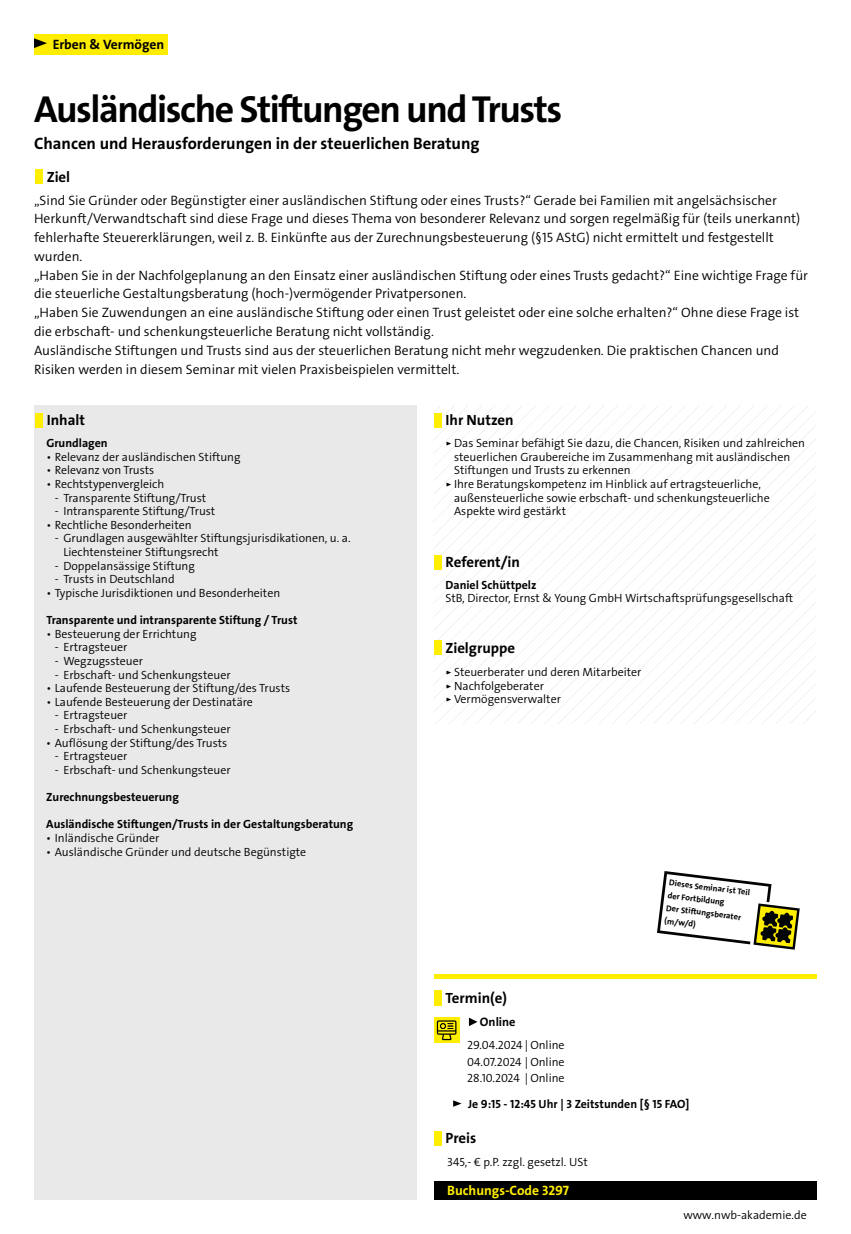
<style>
.page{position:relative;width:851px;height:1234px;background:#fff}
.page>*{position:absolute;margin:0;border:0;box-sizing:border-box;transform-origin:0 0}
.t1{font:37.8px "The Sans LP7 Bld";letter-spacing:-.04em;color:#000}
.t2{font:16.65px "The Sans LP7 Bld";color:#000}
.t3{font:14.85px "The Sans LP7 Bld";color:#000}
.t4{font:13.65px/18.8px "The Sans LP4 Se Lig";color:#000}
.t5{font:13.65px "The Sans LP7 Bld";color:#ffed00}
.t6{font:13.65px "The Sans LP7 Bld";color:#000}
.t7{font:12.3px "The Sans LP7 Bld";color:#000}
.t8{font:11.85px/13.6px "The Sans LP4 Se Lig";color:#000}
.t9{font:11.85px "The Sans LP7 Bld";color:#000}
.t10{font:8.55px/12.8px "The Sans LP7 Bld";color:#000}
</style>
<div class="page">
<div style="left:34px;top:34px;width:134px;height:20px;background:#ffed00"></div>
<svg style="left:34px;top:38px;width:13px;height:10px"></svg>
<div style="left:35px;top:169px;width:7px;height:15px;background:#fe0"></div>
<div style="left:34px;top:405px;width:383px;height:794px;background:#e9e9e9"></div>
<div style="left:35px;top:413px;width:7px;height:14px;background:#fe0"></div>
<div style="left:434px;top:973px;width:382px;height:5px;background:#ffed00"></div>
<div style="left:434px;top:989px;width:7px;height:15px;background:#fe0"></div>
<svg style="left:434px;top:1017px;width:25px;height:25px"></svg>
<svg style="left:437px;top:1020px;width:19px;height:19px"></svg>
<svg style="left:469px;top:1017px;width:8px;height:8px"></svg>
<svg style="left:453px;top:1100px;width:8px;height:6px"></svg>
<div style="left:434px;top:1130px;width:7px;height:15px;background:#fe0"></div>
<div style="left:434px;top:1180px;width:382px;height:19px;background:#000"></div>
<svg style="left:433px;top:406px;width:383px;height:544px"></svg>
<p class="t6" style="left:53px;top:35px;width:113px">Erben &amp; Vermögen</p>
<h1 class="t1" style="left:34px;top:85px;width:530px">Ausländische Stiftungen und Trusts</h1>
<h2 class="t2" style="left:34px;top:132px;width:447px">Chancen und Herausforderungen in der steuerlichen Beratung</h2>
<p class="t3" style="left:47px;top:167px;width:25px">Ziel</p>
<p class="t4" style="left:34px;top:191px;width:775px">„Sind Sie Gründer oder Begünstigter einer ausländischen Stiftung oder eines Trusts?“ Gerade bei Familien mit angelsächsischer Herkunft/Verwandtschaft sind diese Frage und dieses Thema von besonderer Relevanz und sorgen regelmäßig für (teils unerkannt) fehlerhafte Steuererklärungen, weil z. B. Einkünfte aus der Zurechnungsbesteuerung (§15 AStG) nicht ermittelt und festgestellt wurden.<br>„Haben Sie in der Nachfolgeplanung an den Einsatz einer ausländischen Stiftung oder eines Trusts gedacht?“ Eine wichtige Frage für die steuerliche Gestaltungsberatung (hoch-)vermögender Privatpersonen.<br>„Haben Sie Zuwendungen an eine ausländische Stiftung oder einen Trust geleistet oder eine solche erhalten?“ Ohne diese Frage ist die erbschaft- und schenkungsteuerliche Beratung nicht vollständig.<br>Ausländische Stiftungen und Trusts sind aus der steuerlichen Beratung nicht mehr wegzudenken. Die praktischen Chancen und Risiken werden in diesem Seminar mit vielen Praxisbeispielen vermittelt.</p>
<p class="t3" style="left:47px;top:411px;width:40px">Inhalt</p>
<p class="t9" style="left:46px;top:435px;width:63px">Grundlagen</p>
<p class="t8" style="left:46px;top:450px;width:196px">• Relevanz der ausländischen Stiftung</p>
<p class="t8" style="left:46px;top:463px;width:109px">• Relevanz von Trusts</p>
<p class="t8" style="left:46px;top:477px;width:119px">• Rechtstypenvergleich</p>
<p class="t8" style="left:55px;top:490px;width:153px">- Transparente Stiftung/Trust</p>
<p class="t8" style="left:55px;top:504px;width:162px">- Intransparente Stiftung/Trust</p>
<p class="t8" style="left:46px;top:518px;width:147px">• Rechtliche Besonderheiten</p>
<p class="t8" style="left:63px;top:531px;width:289px;text-indent:-9px">- Grundlagen ausgewählter Stiftungsjurisdikationen, u. a.<br>Liechtensteiner Stiftungsrecht</p>
<p class="t8" style="left:55px;top:559px;width:141px">- Doppelansässige Stiftung</p>
<p class="t8" style="left:55px;top:572px;width:121px">- Trusts in Deutschland</p>
<p class="t8" style="left:46px;top:586px;width:235px">• Typische Jurisdiktionen und Besonderheiten</p>
<p class="t9" style="left:46px;top:612px;width:252px">Transparente und intransparente Stiftung / Trust</p>
<p class="t8" style="left:46px;top:627px;width:152px">• Besteuerung der Errichtung</p>
<p class="t8" style="left:55px;top:640px;width:74px">- Ertragsteuer</p>
<p class="t8" style="left:55px;top:654px;width:90px">- Wegzugssteuer</p>
<p class="t8" style="left:55px;top:667px;width:177px">- Erbschaft- und Schenkungsteuer</p>
<p class="t8" style="left:46px;top:681px;width:245px">• Laufende Besteuerung der Stiftung/des Trusts</p>
<p class="t8" style="left:46px;top:695px;width:208px">• Laufende Besteuerung der Destinatäre</p>
<p class="t8" style="left:55px;top:708px;width:74px">- Ertragsteuer</p>
<p class="t8" style="left:55px;top:722px;width:177px">- Erbschaft- und Schenkungsteuer</p>
<p class="t8" style="left:46px;top:735px;width:182px">• Auflösung der Stiftung/des Trusts</p>
<p class="t8" style="left:55px;top:749px;width:74px">- Ertragsteuer</p>
<p class="t8" style="left:55px;top:763px;width:177px">- Erbschaft- und Schenkungsteuer</p>
<p class="t9" style="left:46px;top:789px;width:134px">Zurechnungsbesteuerung</p>
<p class="t9" style="left:46px;top:816px;width:308px">Ausländische Stiftungen/Trusts in der Gestaltungsberatung</p>
<p class="t8" style="left:46px;top:831px;width:115px">• Inländische Gründer</p>
<p class="t8" style="left:46px;top:844px;width:261px">• Ausländische Gründer und deutsche Begünstigte</p>
<p class="t3" style="left:445px;top:411px;width:70px">Ihr Nutzen</p>
<p class="t8" style="left:445px;top:436px;width:361px">▹ Das Seminar befähigt Sie dazu, die Chancen, Risiken und zahlreichen</p>
<p class="t8" style="left:454px;top:450px;width:337px">steuerlichen Graubereiche im Zusammenhang mit ausländischen</p>
<p class="t8" style="left:454px;top:463px;width:178px">Stiftungen und Trusts zu erkennen</p>
<p class="t8" style="left:445px;top:477px;width:317px">▹ Ihre Beratungskompetenz im Hinblick auf ertragsteuerliche,</p>
<p class="t8" style="left:454px;top:490px;width:317px">außensteuerliche sowie erbschaft- und schenkungsteuerliche</p>
<p class="t8" style="left:454px;top:504px;width:114px">Aspekte wird gestärkt</p>
<p class="t3" style="left:445px;top:552px;width:76px">Referent/in</p>
<p class="t9" style="left:445px;top:577px;width:92px">Daniel Schüttpelz</p>
<p class="t8" style="left:445px;top:591px;width:349px">StB, Director, Ernst &amp; Young GmbH Wirtschaftsprüfungsgesellschaft</p>
<p class="t3" style="left:445px;top:638px;width:71px">Zielgruppe</p>
<p class="t8" style="left:445px;top:665px;width:197px">▹ Steuerberater und deren Mitarbeiter ▹ Nachfolgeberater<br>▹ Vermögensverwalter</p>
<p class="t10" style="left:670px;top:876px;width:83px;rotate:7deg">Dieses Seminar ist Teil der Fortbildung<br>Der Stiftungsberater (m/w/d)</p>
<p class="t3" style="left:445px;top:988px;width:63px">Termin(e)</p>
<p class="t7" style="left:480px;top:1014px;width:37px">Online</p>
<p class="t8" style="left:467px;top:1037px;width:99px;line-height:16px;text-align:justify">29.04.2024 | Online 04.07.2024 | Online 28.10.2024 | Online</p>
<p class="t9" style="left:468px;top:1095px;width:223px">Je 9:15 - 12:45 Uhr | 3 Zeitstunden [§ 15 FAO]</p>
<p class="t3" style="left:445px;top:1128px;width:32px">Preis</p>
<p class="t8" style="left:447px;top:1155px;width:142px">345,- € p.P. zzgl. gesetzl. USt</p>
<p class="t5" style="left:447px;top:1181px;width:123px">Buchungs-Code 3297</p>
<p class="t8" style="left:683px;top:1207px;width:125px">www.nwb-akademie.de</p>
</div>
